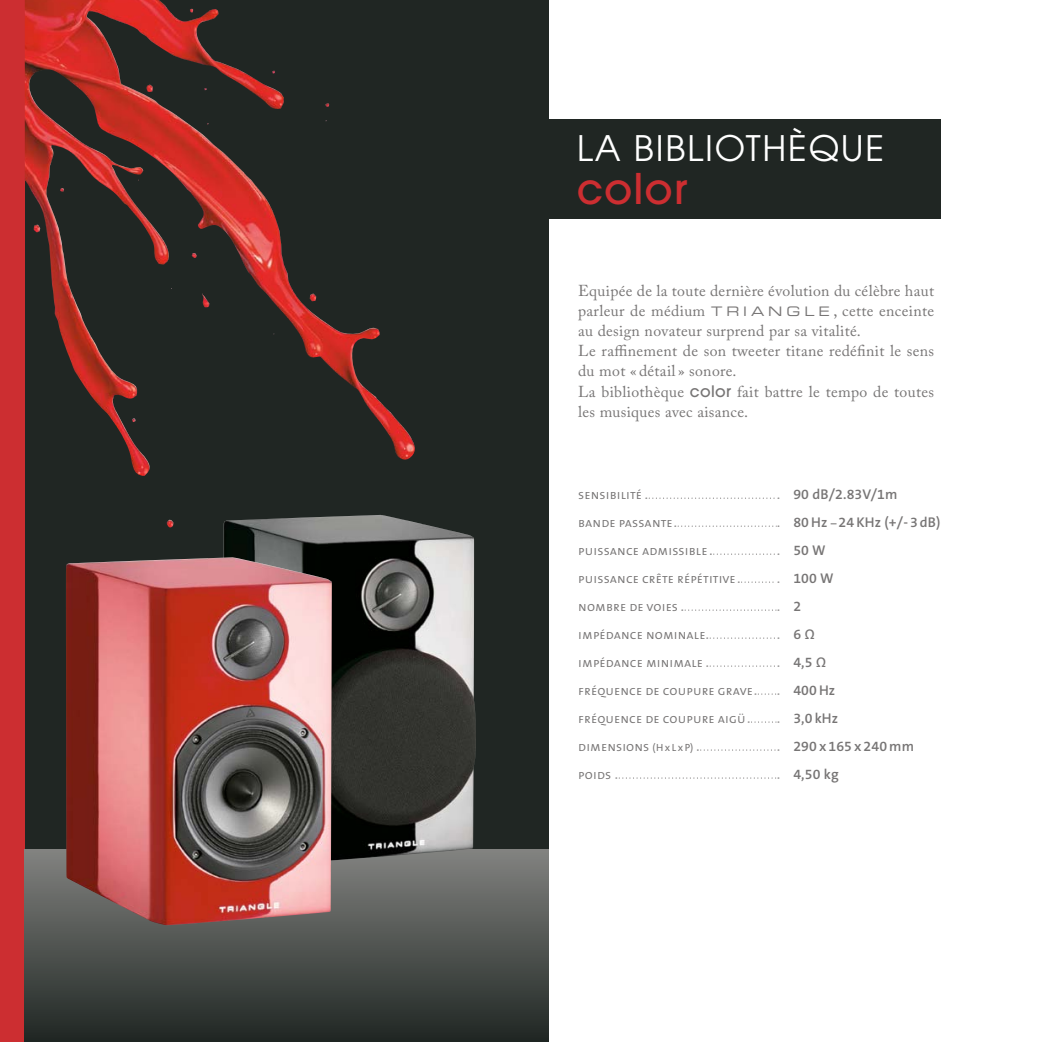
<style>
.page{position:relative;width:1042px;height:1042px;background:#fff}
.page>*{position:absolute;margin:0;border:0;box-sizing:border-box;transform-origin:0 0}
.t1{font:500 42px "Avant Garde";letter-spacing:.025em;color:#cc2e31}
.t2{font:35px "Avant Garde";letter-spacing:.05em;color:#fff}
.t3{font:15.75px/20.1px "Adobe Caslon Pro";letter-spacing:.02em;color:#777575}
.t4{font:600 14.17px/28px "The Sans B6";letter-spacing:.01em;color:#777575}
.t5{font:13.47px/28px "The Sans Semi Light Caps";letter-spacing:.01em;color:#777575}
.s1{font-family:"Eurostile Extended Two";font-size:13.12px}
.s2{font-family:"Avant Garde";font-weight:500}
.s3{font-family:"The Sans B5 Plain";font-size:10.33px}
.s4{font-size:10.67px}
</style>
<div class="page">
<svg style="left:646px;top:497px;width:133px;height:2px"></svg>
<svg style="left:675px;top:525px;width:104px;height:2px"></svg>
<svg style="left:710px;top:553px;width:69px;height:2px"></svg>
<svg style="left:738px;top:581px;width:41px;height:2px"></svg>
<svg style="left:682px;top:609px;width:97px;height:2px"></svg>
<svg style="left:707px;top:637px;width:72px;height:2px"></svg>
<svg style="left:707px;top:665px;width:72px;height:1px"></svg>
<svg style="left:755px;top:693px;width:24px;height:1px"></svg>
<div style="left:0;top:0;width:25px;height:1042px;background:#cc2e31"></div>
<div style="left:25px;top:0;width:523px;height:1042px;background:#202623"></div>
<div style="left:25px;top:849px;width:523px;height:193px;background:linear-gradient(to bottom,#828380,#202723)"></div>
<div style="left:547px;top:119px;width:393px;height:99px;background:#202623"></div>
<img style="left:224px;top:515px;width:252px;height:346px">
<img style="left:66px;top:557px;width:266px;height:368px">
<svg style="left:697px;top:749px;width:82px;height:1px"></svg>
<svg style="left:748px;top:721px;width:31px;height:1px"></svg>
<svg style="left:616px;top:777px;width:163px;height:1px"></svg>
<img style="left:24px;top:0;width:391px;height:476px">
<h2 class="t2" style="left:577px;top:127px;width:309px">LA BIBLIOTHÈQUE</h2>
<h1 class="t1" style="left:577px;top:163px;width:112px">color</h1>
<p class="t3" style="left:578px;top:280px;width:357px">Equipée de la toute dernière évolution du célèbre haut parleur de médium <span class="s1">T R I A N G L E</span> , cette enceinte au design novateur surprend par sa vitalité.<br>Le raffinement de son tweeter titane redéfinit le sens du mot « détail » sonore.<br>La bibliothèque <span class="s2">color</span> fait battre le tempo de toutes les musiques avec aisance.</p>
<p class="t5" style="left:578px;top:479px;width:176px">sensibilité<br>bande passante<br>puissance admissible puissance crête répétitive nombre de voies<br>impédance nominale impédance minimale fréquence de coupure grave fréquence de coupure aigü dimensions <span class="s3">(Hx L x P)<br></span>poids</p>
<p class="t4" style="left:793px;top:481px;width:149px">90 dB/2.83V/1m<br>80Hz <span class="s4">–</span> 24KHz (+/- 3 dB)<br>50 W<br>100 W<br>2<br>6 Ω<br>4,5 Ω<br>400Hz<br>3,0 kHz<br>290 x 165 x 240mm<br>4,50 kg</p>
</div>
